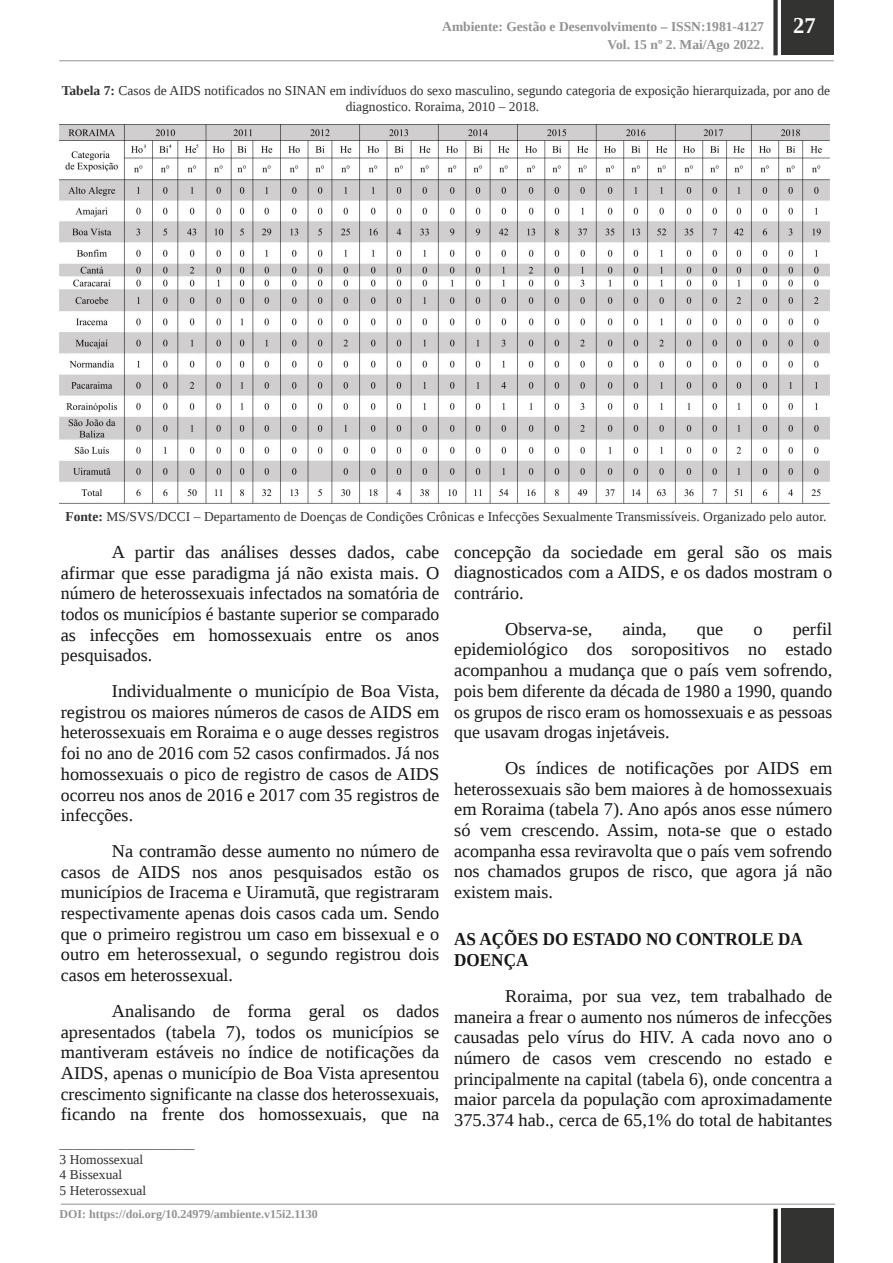
<style>
.page{position:relative;width:893px;height:1263px;background:#fff}
.page>*{position:absolute;margin:0;border:0;box-sizing:border-box;transform-origin:0 0}
.t1{font:700 22.5px "Liberation Serif";color:#fff}
.t2{font:18px/20.7px "Liberation Serif";color:#181715;text-align:justify}
.t3{font:700 18px/21px "Liberation Serif";letter-spacing:.005em;color:#181715;scale:.95 1}
.t4{font:13.5px/15.5px "Liberation Serif";color:#333332;text-align:center}
.t5{font:700 13.5px/18px "Liberation Serif";color:#929291;text-align:right}
.t6{font:700 12px "Liberation Serif";color:#929291}
.s1{font-weight:700}
</style>
<div class="page">
<div style="left:781px;top:0;width:52px;height:55px;background:#333332"></div>
<div style="left:773px;top:0;width:5px;height:55px;background:#333332"></div>
<div style="left:781px;top:1209px;width:52px;height:54px;background:#333332"></div>
<div style="left:773px;top:1209px;width:5px;height:54px;background:#181715"></div>
<hr style="left:60px;top:60px;width:773px;height:1px;background:#929291">
<hr style="left:61px;top:1204px;width:774px;height:1px;background:#929291">
<img style="left:60px;top:125px;width:769px;height:379px">
<p class="t5" style="left:442px;top:18px;width:323px">Ambiente: Gestão e Desenvolvimento – ISSN:1981-4127<br>Vol. 15 nº 2. Mai/Ago 2022.</p>
<p class="t1" style="left:793px;top:13px;width:24px">27</p>
<p class="t4" style="left:62px;top:83px;width:770px"><span class="s1">Tabela 7:</span> Casos de AIDS notificados no SINAN em indivíduos do sexo masculino, segundo categoria de exposição hierarquizada, por ano de diagnostico. Roraima, 2010 – 2018.</p>
<p class="t4" style="left:65px;top:509px;width:763px"><span class="s1">Fonte:</span> MS/SVS/DCCI – Departamento de Doenças de Condições Crônicas e Infecções Sexualmente Transmissíveis. Organizado pelo autor.</p>
<p class="t2" style="left:61px;top:541px;width:380px;text-indent:51px">A partir das análises desses dados, cabe afirmar que esse paradigma já não exista mais. O número de heterossexuais infectados na somatória de todos os municípios é bastante superior se comparado as infecções em homossexuais entre os anos pesquisados.</p>
<p class="t2" style="left:61px;top:681px;width:380px;text-indent:51px">Individualmente o município de Boa Vista, registrou os maiores números de casos de AIDS em heterossexuais em Roraima e o auge desses registros foi no ano de 2016 com 52 casos confirmados. Já nos homossexuais o pico de registro de casos de AIDS ocorreu nos anos de 2016 e 2017 com 35 registros de infecções.</p>
<p class="t2" style="left:61px;top:840px;width:380px;text-indent:51px">Na contramão desse aumento no número de casos de AIDS nos anos pesquisados estão os municípios de Iracema e Uiramutã, que registraram respectivamente apenas dois casos cada um. Sendo que o primeiro registrou um caso em bissexual e o outro em heterossexual, o segundo registrou dois casos em heterossexual.</p>
<p class="t2" style="left:61px;top:1000px;width:380px;text-indent:51px">Analisando de forma geral os dados apresentados (tabela 7), todos os municípios se mantiveram estáveis no índice de notificações da AIDS, apenas o município de Boa Vista apresentou crescimento significante na classe dos heterossexuais, ficando na frente dos homossexuais, que na</p>
<p class="t4" style="left:60px;top:1136px;width:137px;text-align:left">____________________<br>3 Homossexual<br>4 Bissexual<br>5 Heterossexual</p>
<p class="t6" style="left:60px;top:1207px;width:260px">DOI: https://doi.org/10.24979/ambiente.v15i2.1130</p>
<p class="t2" style="left:454px;top:541px;width:380px">concepção da sociedade em geral são os mais diagnosticados com a AIDS, e os dados mostram o contrário.</p>
<p class="t2" style="left:505px;top:618px;width:89px">Observa-se,</p>
<p class="t2" style="left:623px;top:618px;width:46px">ainda,</p>
<p class="t2" style="left:697px;top:618px;width:28px">que</p>
<p class="t2" style="left:753px;top:618px;width:11px">o</p>
<p class="t2" style="left:454px;top:618px;width:380px;text-indent:338px">perfil epidemiológico dos soropositivos no estado acompanhou a mudança que o país vem sofrendo, pois bem diferente da década de 1980 a 1990, quando os grupos de risco eram os homossexuais e as pessoas que usavam drogas injetáveis.</p>
<p class="t2" style="left:454px;top:757px;width:380px;text-indent:51px">Os índices de notificações por AIDS em heterossexuais são bem maiores à de homossexuais em Roraima (tabela 7). Ano após anos esse número só vem crescendo. Assim, nota-se que o estado acompanha essa reviravolta que o país vem sofrendo nos chamados grupos de risco, que agora já não existem mais.</p>
<p class="t3" style="left:454px;top:928px;width:368px">AS AÇÕES DO ESTADO NO CONTROLE DA<br>DOENÇA</p>
<p class="t2" style="left:454px;top:985px;width:380px;text-indent:51px">Roraima, por sua vez, tem trabalhado de maneira a frear o aumento nos números de infecções causadas pelo vírus do HIV. A cada novo ano o número de casos vem crescendo no estado e principalmente na capital (tabela 6), onde concentra a maior parcela da população com aproximadamente 375.374 hab., cerca de 65,1% do total de habitantes</p>
</div>
